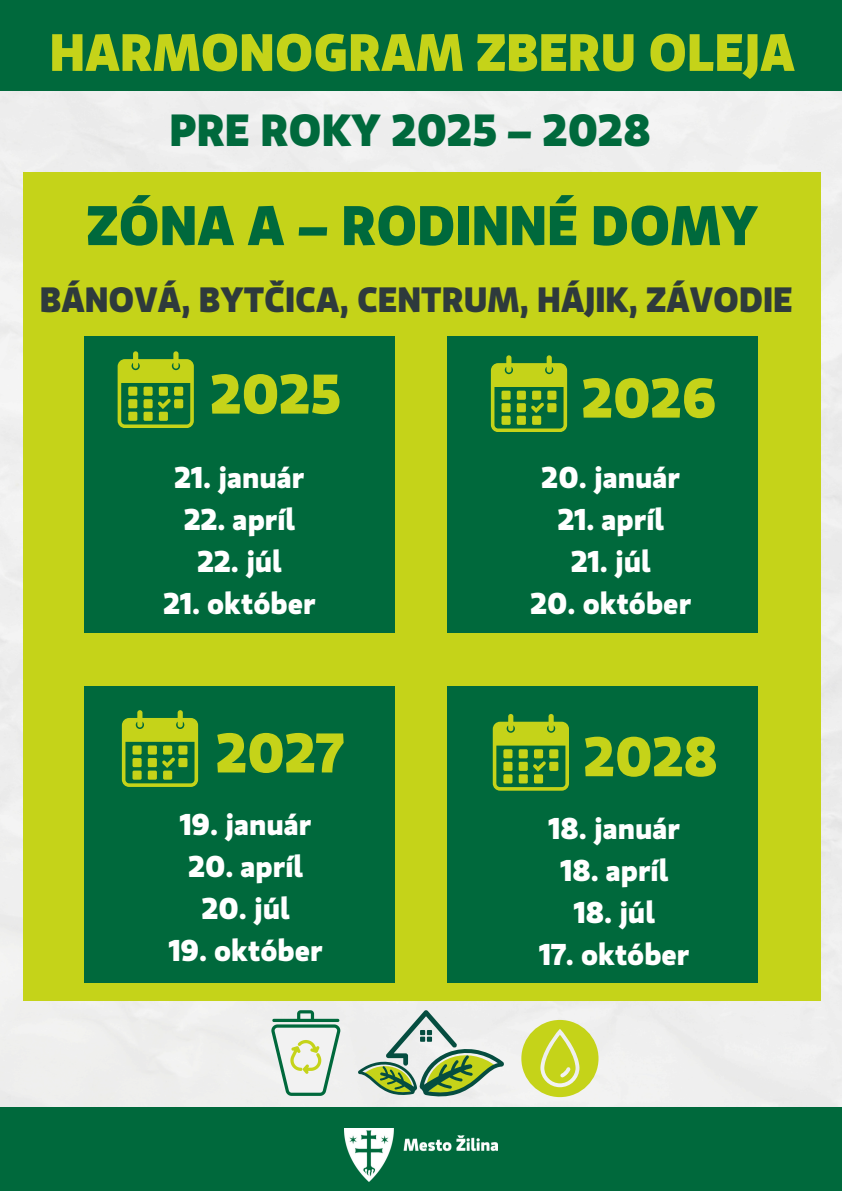
<style>
.page{position:relative;width:842px;height:1191px;background:#fff}
.page>*{position:absolute;margin:0;border:0;box-sizing:border-box;transform-origin:0 0}
.t1{font:700 55.5px "Gloriola";color:#00693c}
.t2{font:700 55.5px "Gloriola";color:#c5d319}
.t3{font:700 52.2px "Gloriola";color:#c5d319}
.t4{font:700 44.9px "Gloriola";color:#00693c}
.t5{font:700 35px "Gloriola";color:#2e3a3c}
.t6{font:700 30px "Gloriola";color:#fff}
</style>
<div class="page">
<div style="left:0;top:91px;width:842px;height:1015px;background:#efefee"></div>
<div style="left:0;top:0;width:842px;height:91px;background:#00693c"></div>
<div style="left:0;top:1106px;width:842px;height:84px;background:#00693c"></div>
<img style="left:345px;top:1128px;width:152px;height:53px">
<div style="left:24px;top:172px;width:797px;height:828px;background:#c5d319"></div>
<div style="left:84px;top:336px;width:311px;height:296px;background:#00693c"></div>
<div style="left:447px;top:336px;width:311px;height:296px;background:#00693c"></div>
<div style="left:84px;top:685px;width:311px;height:297px;background:#00693c"></div>
<div style="left:447px;top:685px;width:311px;height:297px;background:#00693c"></div>
<svg style="left:118px;top:351px;width:76px;height:77px"></svg>
<svg style="left:491px;top:355px;width:76px;height:77px"></svg>
<svg style="left:122px;top:710px;width:76px;height:76px"></svg>
<svg style="left:493px;top:714px;width:76px;height:76px"></svg>
<svg style="left:358px;top:1010px;width:146px;height:86px"></svg>
<svg style="left:271px;top:1010px;width:69px;height:85px"></svg>
<svg style="left:521px;top:1019px;width:77px;height:77px"></svg>
<p class="t3" style="left:50px;top:21px;width:747px">HARMONOGRAM ZBERU OLEJA</p>
<h1 class="t4" style="left:170px;top:103px;width:483px">PRE ROKY 2025 – 2028</h1>
<p class="t1" style="left:86px;top:192px;width:673px">ZÓNA A – RODINNÉ DOMY</p>
<p class="t5" style="left:40px;top:279px;width:755px">BÁNOVÁ, BYTČICA, CENTRUM, HÁJIK, ZÁVODIE</p>
<p class="t2" style="left:211px;top:360px;width:132px">2025</p>
<p class="t2" style="left:582px;top:364px;width:135px">2026</p>
<h1 class="t6" style="left:174px;top:459px;width:132px">21. január</h1>
<h2 class="t6" style="left:184px;top:501px;width:113px">22. apríl</h2>
<h1 class="t6" style="left:197px;top:543px;width:86px">22. júl</h1>
<h3 class="t6" style="left:163px;top:585px;width:154px">21. október</h3>
<p class="t6" style="left:542px;top:459px;width:140px">20. január</p>
<p class="t6" style="left:558px;top:501px;width:108px">21. apríl</p>
<p class="t6" style="left:571px;top:543px;width:81px">21. júl</p>
<h1 class="t6" style="left:530px;top:585px;width:162px">20. október</h1>
<p class="t2" style="left:216px;top:719px;width:129px">2027</p>
<p class="t2" style="left:584px;top:723px;width:135px">2028</p>
<p class="t6" style="left:180px;top:806px;width:133px">19. január</p>
<h1 class="t6" style="left:188px;top:848px;width:116px">20. apríl</h1>
<p class="t6" style="left:202px;top:890px;width:89px">20. júl</p>
<p class="t6" style="left:169px;top:932px;width:155px">19. október</p>
<p class="t6" style="left:548px;top:809px;width:133px">18. január</p>
<p class="t6" style="left:560px;top:851px;width:109px">18. apríl</p>
<p class="t6" style="left:574px;top:893px;width:83px">18. júl</p>
<h1 class="t6" style="left:539px;top:935px;width:152px">17. október</h1>
</div>
